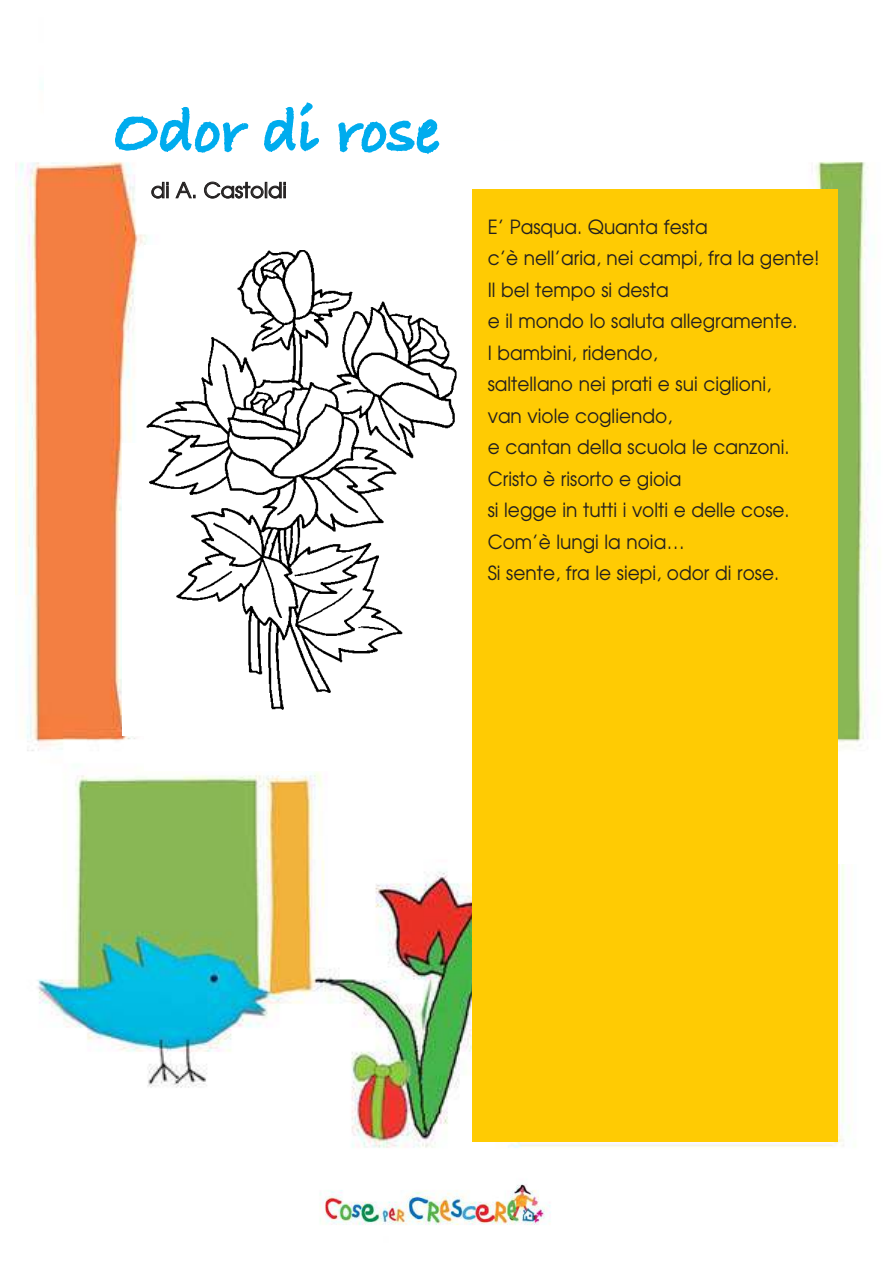
<style>
.page{position:relative;width:893px;height:1263px;background:#fff}
.page>*{position:absolute;margin:0;border:0;box-sizing:border-box;transform-origin:0 0}
.t1{font:700 63px "Bradley Hand ITCTT";letter-spacing:-.005em;color:#00acee}
.t2{font:21px "Avant Garde";color:#221f1f}
.t3{font:19.5px/31.5px "Avant Garde";color:#221f1f;scale:.95 1}
</style>
<div class="page">
<img style="left:16px;top:161px;width:854px;height:987px">
<div style="left:472px;top:172px;width:210px;height:45px;background:#fff"></div>
<div style="left:836px;top:756px;width:47px;height:108px;background:#fff"></div>
<div style="left:242px;top:229px;width:263px;height:513px;background:#fff"></div>
<div style="left:123px;top:443px;width:135px;height:292px;background:#fff"></div>
<img style="left:320px;top:1184px;width:231px;height:41px">
<div style="left:472px;top:189px;width:366px;height:952px;background:#ffcb03"></div>
<div style="left:145px;top:245px;width:313px;height:526px;background:#fff"></div>
<img style="left:146px;top:250px;width:311px;height:460px">
<h1 class="t1" style="left:113px;top:91px;width:328px">Odor di rose</h1>
<p class="t2" style="left:151px;top:182px;width:137px">di A. Castoldi</p>
<p class="t3" style="left:488px;top:213px;width:351px">E’ Pasqua. Quanta festa<br>c’è nell’aria, nei campi, fra la gente!<br>Il bel tempo si desta<br>e il mondo lo saluta allegramente.<br>I bambini, ridendo,<br>saltellano nei prati e sui ciglioni,<br>van viole cogliendo,<br>e cantan della scuola le canzoni.<br>Cristo è risorto e gioia<br>si legge in tutti i volti e delle cose.<br>Com’è lungi la noia…<br>Si sente, fra le siepi, odor di rose.</p>
</div>
